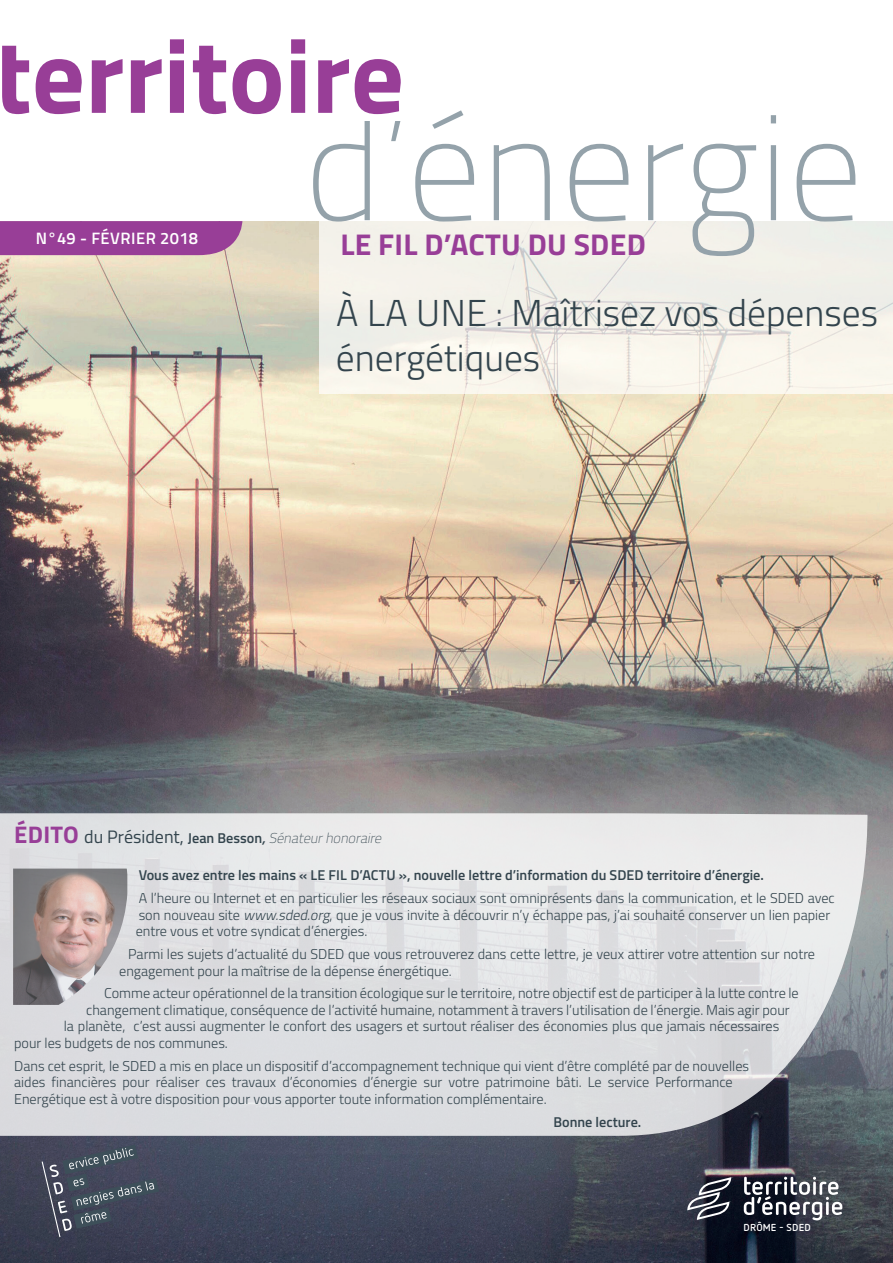
<style>
.page{position:relative;width:893px;height:1263px;background:#fff}
.page>*{position:absolute;margin:0;border:0;box-sizing:border-box;transform-origin:0 0}
.t1{font:300 37.5px/45px "Titillium";color:#33444d}
.t2{font:700 30px "Titillium";letter-spacing:.01em;color:#983e97}
.t3{font:600 16.5px "Titillium";letter-spacing:.025em;color:#fff}
.t4{font:300 14.25px/16.5px "Titillium";color:#33444d}
.t5{font:600 14.25px "Titillium";color:#33444d}
.t6{font:italic 100 14.25px "Titillium";color:#33444d}
.t7{font:700 10.2px "Netto OT";letter-spacing:.01em;color:#fff}
.s1{font-weight:700;font-style:normal;font-size:24px;color:#983e97}
.s2{font-weight:400;font-style:normal;font-size:18px}
.s3{font-weight:600;font-style:normal}
.s4{font-weight:600}
.s5{font-style:italic}
</style>
<div class="page">
<img style="left:0;top:221px;width:893px;height:1042px">
<div style="left:0;top:221px;width:242px;height:34px;background:#983e97"></div>
<div style="left:319px;top:221px;width:574px;height:172px;background:#f3f2ea"></div>
<svg style="left:415px;top:110px;width:59px;height:112px"></svg>
<svg style="left:494px;top:144px;width:56px;height:76px"></svg>
<svg style="left:570px;top:144px;width:58px;height:78px"></svg>
<svg style="left:648px;top:144px;width:35px;height:76px"></svg>
<svg style="left:692px;top:144px;width:64px;height:112px"></svg>
<svg style="left:771px;top:115px;width:5px;height:105px"></svg>
<svg style="left:797px;top:144px;width:58px;height:78px"></svg>
<div style="left:0;top:99px;width:417px;height:21px;background:#fff"></div>
<svg style="left:2px;top:46px;width:27px;height:68px"></svg>
<svg style="left:36px;top:59px;width:46px;height:55px"></svg>
<svg style="left:92px;top:59px;width:31px;height:54px"></svg>
<svg style="left:131px;top:59px;width:31px;height:54px"></svg>
<svg style="left:170px;top:39px;width:14px;height:74px"></svg>
<svg style="left:193px;top:46px;width:33px;height:68px"></svg>
<svg style="left:232px;top:59px;width:49px;height:55px"></svg>
<svg style="left:291px;top:39px;width:14px;height:74px"></svg>
<svg style="left:313px;top:59px;width:88px;height:163px"></svg>
<svg style="left:42px;top:1145px;width:117px;height:92px;background:#4b5262"></svg>
<svg style="left:687px;top:1177px;width:44px;height:43px;background:#515560"></svg>
<svg style="left:744px;top:1177px;width:98px;height:43px"></svg>
<svg style="left:0;top:813px;width:869px;height:323px;background:#d8d9dc"></svg>
<img style="left:13px;top:868px;width:114px;height:137px">
<p class="t3" style="left:36px;top:226px;width:164px">N°49 - FÉVRIER 2018</p>
<h2 class="t2" style="left:340px;top:222px;width:307px">LE FIL D’ACTU DU SDED</h2>
<h1 class="t1" style="left:336px;top:288px;width:544px">À LA UNE : Maîtrisez vos dépenses énergétiques</h1>
<p class="t6" style="left:14px;top:827px;width:372px"><span class="s1">ÉDITO</span> <span class="s2">du Président,</span> <span class="s3">Jean Besson</span><span class="s4">,</span>Sénateurhonoraire</p>
<p class="t5" style="left:139px;top:865px;width:627px">Vous avez entre les mains « LE FIL D’ACTU », nouvelle lettre d’information du SDED territoire d’énergie.</p>
<p class="t4" style="left:136px;top:889px;width:701px">A l’heure ou Internet et en particulier les réseaux sociaux sont omniprésents dans la communication, et le SDED avec son nouveau site <span class="s5">www.sded.org</span>, que je vous invite à découvrir n’y échappe pas, j’ai souhaité conserver un lien papier entre vous et votre syndicat d’énergies.</p>
<p class="t4" style="left:119px;top:945px;width:697px;text-indent:9px">Parmi les sujets d’actualité du SDED que vous retrouverez dans cette lettre, je veux attirer votre attention sur notre engagement pour la maîtrise de la dépense énergétique.</p>
<p class="t4" style="left:104px;top:984px;width:696px">Comme acteur opérationnel de la transition écologique sur le territoire, notre objectif est de participer à la lutte contre le</p>
<p class="t4" style="left:86px;top:1001px;width:705px">changement climatique, conséquence de l’activité humaine, notamment à travers l’utilisation de l’énergie. Mais agir pour</p>
<p class="t4" style="left:64px;top:1017px;width:717px">la planète, c’est aussi augmenter le confort des usagers et surtout réaliser des économies plus que jamais nécessaires</p>
<p class="t4" style="left:14px;top:1034px;width:215px">pour les budgets de nos communes.</p>
<p class="t4" style="left:14px;top:1057px;width:736px">Dans cet esprit, le SDED a mis en place un dispositif d’accompagnement technique qui vient d’être complété par de nouvelles aides financières pour réaliser ces travaux d’économies d’énergie sur votre patrimoine bâti. Le service Performance<br>Energétique est à votre disposition pour vous apporter toute information complémentaire.</p>
<p class="t5" style="left:553px;top:1111px;width:89px">Bonne lecture.</p>
<p class="t7" style="left:744px;top:1221px;width:69px">DRÔME - SDED</p>
</div>
